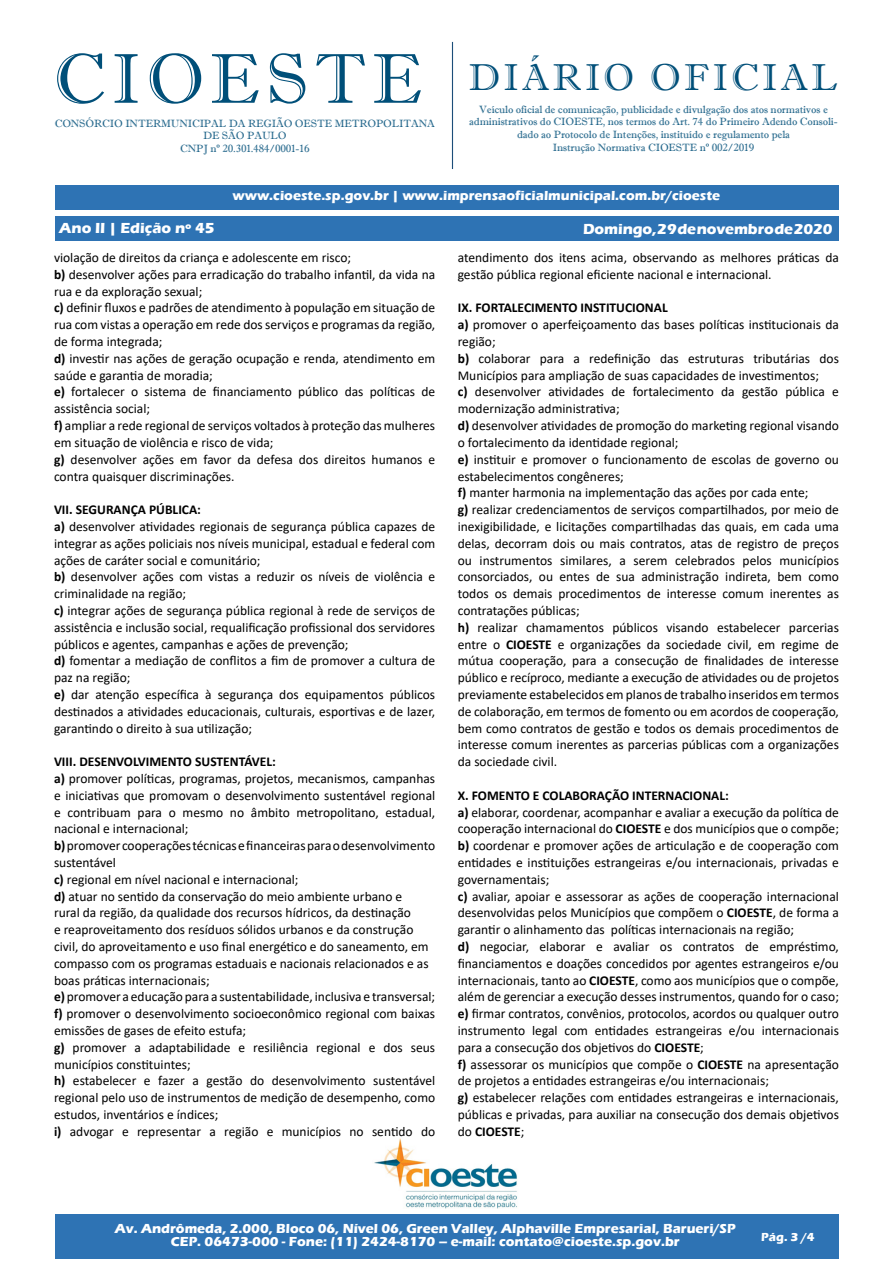
<style>
.page{position:relative;width:893px;height:1263px;background:#fff}
.page>*{position:absolute;margin:0;border:0;box-sizing:border-box;transform-origin:0 0}
.t1{font:70.5px "Imprint MT Shadow";letter-spacing:.09em;color:#004f79}
.t2{font:37.5px "Imprint MT Shadow";letter-spacing:.09em;color:#004f79}
.t3{font:700 15px "Eras ITC";letter-spacing:-.005em;color:#fff}
.t4{font:13.5px/16.8px "Calibri";color:#000}
.t5{font:700 13.5px/13.5px "Eras ITC";color:#fff;text-align:center}
.t6{font:700 13.5px "Calibri";color:#000}
.t7{font:700 12px "Eras ITC";color:#fff}
.t8{font:10.5px/12.6px "Imprint MT Shadow";color:#004f79;text-align:center}
.s1{font-weight:700}
</style>
<div class="page">
<div style="left:55px;top:185px;width:783px;height:24px;background:#2e73b4"></div>
<hr style="left:452px;top:42px;width:1px;height:127px;background:#1c4e79">
<div style="left:56px;top:217px;width:783px;height:24px;background:#2e73b4"></div>
<img style="left:374px;top:1138px;width:143px;height:71px">
<div style="left:55px;top:1214px;width:783px;height:45px;background:#2e73b4"></div>
<h1 class="t1" style="left:54px;top:37px;width:369px">CIOESTE</h1>
<p class="t8" style="left:55px;top:117px;width:382px">CONSÓRCIO INTERMUNICIPAL DA REGIÃO OESTE METROPOLITANA<br>DE SÃO PAULO<br>CNPJ nº 20.301.484/0001-16</p>
<h2 class="t2" style="left:468px;top:55px;width:371px">DIÁRIO OFICIAL</h2>
<p class="t8" style="left:469px;top:103px;width:370px">Veículo oficial de comunicação, publicidade e divulgação dos atos normativos e administrativos do CIOESTE, nos termos do Art. 74 do Primeiro Adendo Consoli&shy;dado ao Protocolo de Intenções, instituído e regulamento pela<br>Instrução Normativa CIOESTE nº 002/2019</p>
<p class="t5" style="left:232px;top:189px;width:489px">www.cioeste.sp.gov.br | www.imprensaoficialmunicipal.com.br/cioeste</p>
<p class="t3" style="left:59px;top:219px;width:157px">Ano II | Edição nº 45</p>
<p class="t3" style="left:583px;top:220px;width:251px">Domingo, 29 de novembro de 2020</p>
<p class="t4" style="left:54px;top:249px;width:299px">violação de direitos da criança e adolescente em risco;</p>
<p class="t4" style="left:54px;top:266px;width:383px"><span class="s1">b)</span> desenvolver ações para erradicação do trabalho infantil, da vida na rua e da exploração sexual;</p>
<p class="t4" style="left:54px;top:299px;width:383px;text-align:justify"><span class="s1">c)</span> definir fluxos e padrões de atendimento à população em situação de rua com vistas a operação em rede dos serviços e programas da região, de forma integrada;</p>
<p class="t4" style="left:54px;top:350px;width:383px"><span class="s1">d)</span> investir nas ações de geração ocupação e renda, atendimento em saúde e garantia de moradia;</p>
<p class="t4" style="left:54px;top:383px;width:383px"><span class="s1">e)</span> fortalecer o sistema de financiamento público das políticas de assistência social;</p>
<p class="t4" style="left:54px;top:417px;width:383px"><span class="s1">f)</span> ampliar a rede regional de serviços voltados à proteção das mulheres em situação de violência e risco de vida;</p>
<p class="t4" style="left:54px;top:450px;width:383px"><span class="s1">g)</span> desenvolver ações em favor da defesa dos direitos humanos e contra quaisquer discriminações.</p>
<p class="t6" style="left:54px;top:500px;width:149px">VII. SEGURANÇA PÚBLICA:</p>
<p class="t4" style="left:54px;top:518px;width:383px;text-align:justify"><span class="s1">a)</span> desenvolver atividades regionais de segurança pública capazes de integrar as ações policiais nos níveis municipal, estadual e federal com ações de caráter social e comunitário;</p>
<p class="t4" style="left:54px;top:568px;width:383px"><span class="s1">b)</span> desenvolver ações com vistas a reduzir os níveis de violência e criminalidade na região;</p>
<p class="t4" style="left:54px;top:602px;width:383px;text-align:justify"><span class="s1">c)</span> integrar ações de segurança pública regional à rede de serviços de assistência e inclusão social, requalificação profissional dos servidores públicos e agentes, campanhas e ações de prevenção;</p>
<p class="t4" style="left:54px;top:652px;width:383px"><span class="s1">d)</span> fomentar a mediação de conflitos a fim de promover a cultura de paz na região;</p>
<p class="t4" style="left:54px;top:686px;width:383px;text-align:justify"><span class="s1">e)</span> dar atenção específica à segurança dos equipamentos públicos destinados a atividades educacionais, culturais, esportivas e de lazer, garantindo o direito à sua utilização;</p>
<p class="t6" style="left:54px;top:752px;width:223px">VIII. DESENVOLVIMENTO SUSTENTÁVEL:</p>
<p class="t4" style="left:54px;top:770px;width:383px;text-align:justify"><span class="s1">a)</span> promover políticas, programas, projetos, mecanismos, campanhas e iniciativas que promovam o desenvolvimento sustentável regional e contribuam para o mesmo no âmbito metropolitano, estadual, nacional e internacional;</p>
<p class="t4" style="left:54px;top:837px;width:383px"><span class="s1">b)</span> promover cooperações técnicas e financeiras para o desenvolvimento sustentável</p>
<p class="t4" style="left:54px;top:870px;width:246px"><span class="s1">c)</span> regional em nível nacional e internacional;</p>
<p class="t4" style="left:54px;top:887px;width:376px"><span class="s1">d)</span> atuar no sentido da conservação do meio ambiente urbano e rural da região, da qualidade dos recursos hídricos, da destinação<br>e reaproveitamento dos resíduos sólidos urbanos e da construção civil, do aproveitamento e uso final energético e do saneamento, em compasso com os programas estaduais e nacionais relacionados e as boas práticas internacionais;</p>
<p class="t4" style="left:54px;top:988px;width:383px"><span class="s1">e)</span> promover a educação para a sustentabilidade, inclusiva e transversal;</p>
<p class="t4" style="left:54px;top:1005px;width:383px"><span class="s1">f)</span> promover o desenvolvimento socioeconômico regional com baixas emissões de gases de efeito estufa;</p>
<p class="t4" style="left:54px;top:1038px;width:383px"><span class="s1">g)</span> promover a adaptabilidade e resiliência regional e dos seus municípios constituintes;</p>
<p class="t4" style="left:54px;top:1072px;width:383px;text-align:justify"><span class="s1">h)</span> estabelecer e fazer a gestão do desenvolvimento sustentável regional pelo uso de instrumentos de medição de desempenho, como estudos, inventários e índices;</p>
<p class="t4" style="left:54px;top:1122px;width:383px"><span class="s1">i)</span> advogar e representar a região e municípios no sentido do</p>
<p class="t4" style="left:458px;top:249px;width:383px">atendimento dos itens acima, observando as melhores práticas da gestão pública regional eficiente nacional e internacional.</p>
<p class="t6" style="left:458px;top:298px;width:211px">IX. FORTALECIMENTO INSTITUCIONAL</p>
<p class="t4" style="left:458px;top:316px;width:383px"><span class="s1">a)</span> promover o aperfeiçoamento das bases políticas institucionais da região;</p>
<p class="t4" style="left:458px;top:350px;width:383px"><span class="s1">b)</span> colaborar para a redefinição das estruturas tributárias dos<br>Municípios para ampliação de suas capacidades de investimentos;</p>
<p class="t4" style="left:458px;top:383px;width:383px"><span class="s1">c)</span> desenvolver atividades de fortalecimento da gestão pública e modernização administrativa;</p>
<p class="t4" style="left:458px;top:417px;width:383px"><span class="s1">d)</span> desenvolver atividades de promoção do marketing regional visando o fortalecimento da identidade regional;</p>
<p class="t4" style="left:458px;top:450px;width:383px"><span class="s1">e)</span> instituir e promover o funcionamento de escolas de governo ou estabelecimentos congêneres;</p>
<p class="t4" style="left:458px;top:484px;width:352px"><span class="s1">f)</span> manter harmonia na implementação das ações por cada ente;</p>
<p class="t4" style="left:458px;top:501px;width:383px;text-align:justify"><span class="s1">g)</span> realizar credenciamentos de serviços compartilhados, por meio de inexigibilidade, e licitações compartilhadas das quais, em cada uma delas, decorram dois ou mais contratos, atas de registro de preços ou instrumentos similares, a serem celebrados pelos municípios consorciados, ou entes de sua administração indireta, bem como todos os demais procedimentos de interesse comum inerentes as contratações públicas;</p>
<p class="t4" style="left:458px;top:618px;width:383px;text-align:justify"><span class="s1">h)</span> realizar chamamentos públicos visando estabelecer parcerias entre o <span class="s1">CIOESTE</span> e organizações da sociedade civil, em regime de mútua cooperação, para a consecução de finalidades de interesse público e recíproco, mediante a execução de atividades ou de projetos previamente estabelecidos em planos de trabalho inseridos em termos de colaboração, em termos de fomento ou em acordos de cooperação, bem como contratos de gestão e todos os demais procedimentos de interesse comum inerentes as parcerias públicas com a organizações da sociedade civil.</p>
<p class="t6" style="left:458px;top:786px;width:273px">X. FOMENTO E COLABORAÇÃO INTERNACIONAL:</p>
<p class="t4" style="left:458px;top:803px;width:383px"><span class="s1">a)</span> elaborar, coordenar, acompanhar e avaliar a execução da política de cooperação internacional do <span class="s1">CIOESTE</span> e dos municípios que o compõe;</p>
<p class="t4" style="left:458px;top:837px;width:383px;text-align:justify"><span class="s1">b)</span> coordenar e promover ações de articulação e de cooperação com entidades e instituições estrangeiras e/ou internacionais, privadas e governamentais;</p>
<p class="t4" style="left:458px;top:887px;width:383px;text-align:justify"><span class="s1">c)</span> avaliar, apoiar e assessorar as ações de cooperação internacional desenvolvidas pelos Municípios que compõem o <span class="s1">CIOESTE</span>, de forma a garantir o alinhamento das políticas internacionais na região;</p>
<p class="t4" style="left:458px;top:938px;width:383px;text-align:justify"><span class="s1">d)</span> negociar, elaborar e avaliar os contratos de empréstimo, financiamentos e doações concedidos por agentes estrangeiros e/ou internacionais, tanto ao <span class="s1">CIOESTE</span>, como aos municípios que o compõe, além de gerenciar a execução desses instrumentos, quando for o caso;</p>
<p class="t4" style="left:458px;top:1005px;width:383px;text-align:justify"><span class="s1">e)</span> firmar contratos, convênios, protocolos, acordos ou qualquer outro instrumento legal com entidades estrangeiras e/ou internacionais para a consecução dos objetivos do <span class="s1">CIOESTE</span>;</p>
<p class="t4" style="left:458px;top:1055px;width:383px"><span class="s1">f)</span> assessorar os municípios que compõe o <span class="s1">CIOESTE</span> na apresentação de projetos a entidades estrangeiras e/ou internacionais;</p>
<p class="t4" style="left:458px;top:1089px;width:383px;text-align:justify"><span class="s1">g)</span> estabelecer relações com entidades estrangeiras e internacionais, públicas e privadas, para auxiliar na consecução dos demais objetivos do <span class="s1">CIOESTE</span>;</p>
<p class="t5" style="left:115px;top:1221px;width:622px">Av. Andrômeda, 2.000, Bloco 06, Nível 06, Green Valley, Alphaville Empresarial, Barueri/SP<br>CEP. 06473-000 - Fone: (11) 2424-8170 – e-mail: contato@cioeste.sp.gov.br</p>
<p class="t7" style="left:761px;top:1230px;width:55px">Pág. 3 /4</p>
</div>
